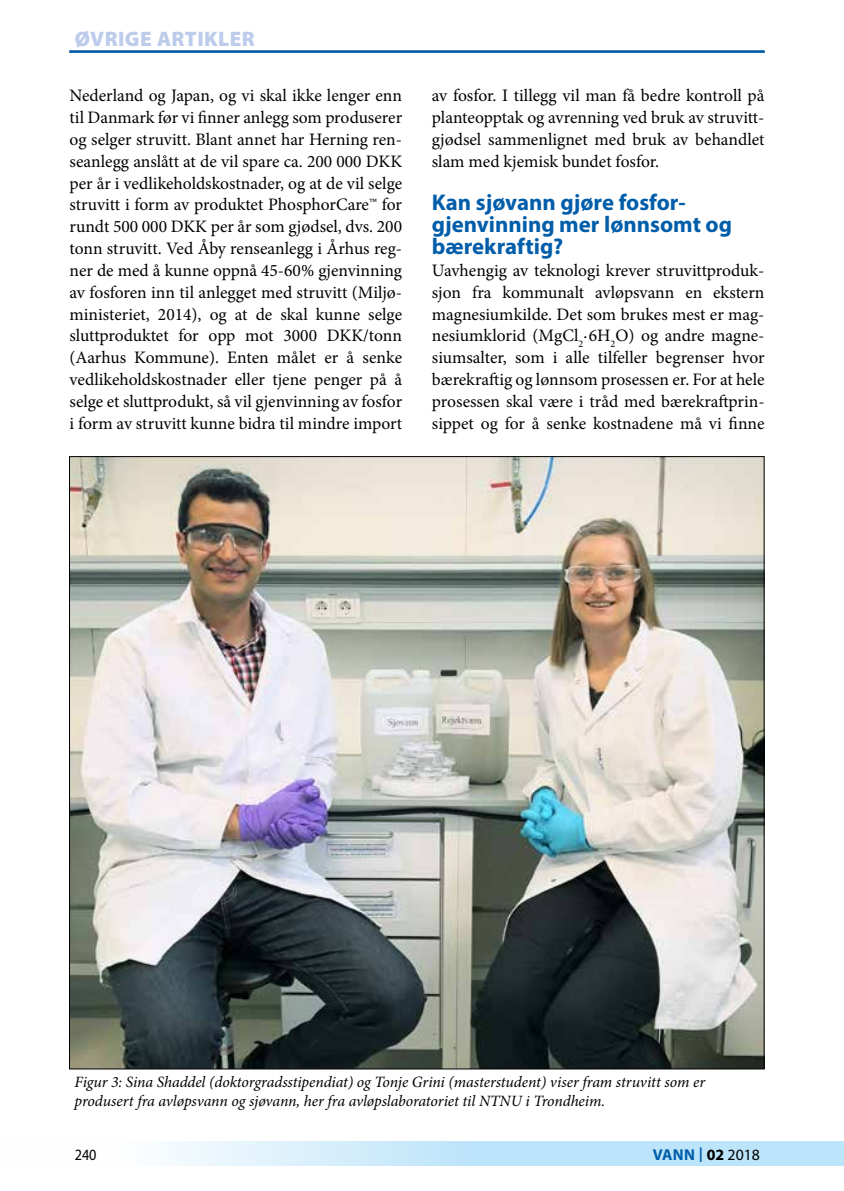
<style>
.page{position:relative;width:844px;height:1191px;background:#fff}
.page>*{position:absolute;margin:0;border:0;box-sizing:border-box;transform-origin:0 0}
.t1{font:700 22.75px/21.9px "Myriad Pro";color:#005da9}
.t2{font:900 21px "Myriad Pro";letter-spacing:.02em;color:#bcccea}
.t3{font:17.5px/21.9px "Minion Pro";color:#000;text-align:justify}
.t4{font:italic 15.75px/19.2px "Minion Pro";letter-spacing:-.005em;color:#000}
.t5{font:700 15.75px "Myriad Pro";letter-spacing:.01em;color:#005da9}
.t6{font:15.75px "Myriad Pro";color:#000;scale:.9 1}
.s1{font-weight:400;font-size:21.88px}
.s2{color:#000}
.s3{font-weight:400;color:#000}
</style>
<div class="page">
<svg style="left:169px;top:1141px;width:674px;height:25px;background:#c8e8fa"></svg>
<hr style="left:69px;top:51px;width:695px;height:1px;background:#005da9">
<img style="left:71px;top:458px;width:691px;height:609px">
<p class="t2" style="left:75px;top:24px;width:181px">ØVRIGE ARTIKLER</p>
<p class="t2" style="left:75px;top:24px;width:311px">FAGFELLEVURD TE ARTIKLER</p>
<p class="t3" style="left:69px;top:85px;width:334px">Nederland og Japan, og vi skal ikke lenger enn til Danmark før vi finner anlegg som produserer og selger struvitt. Blant annet har Herning ren&shy;seanlegg anslått at de vil spare ca. 200 000 DKK per år i vedlikeholdskostnader, og at de vil selge struvitt i form av produktet PhosphorCare™ for rundt 500 000 DKK per år som gjødsel, dvs. 200 tonn struvitt. Ved Åby renseanlegg i Århus reg&shy;ner de med å kunne oppnå 45-60% gjenvinning av fosforen inn til anlegget med struvitt (Miljø&shy;ministeriet, 2014), og at de skal kunne selge sluttproduktet for opp mot 3000 DKK/tonn (Aarhus Kommune). Enten målet er å senke vedlikeholdskostnader eller tjene penger på å selge et sluttprodukt, så vil gjenvinning av fosfor i form av struvitt kunne bidra til mindre import</p>
<p class="t3" style="left:432px;top:85px;width:334px">av fosfor. I tillegg vil man få bedre kontroll på planteopptak og avrenning ved bruk av struvitt&shy;gjødsel sammenlignet med bruk av behandlet slam med kjemisk bundet fosfor.</p>
<h1 class="t1" style="left:432px;top:191px;width:301px">Kan sjøvann gjøre fosfor&shy;gjenvinning mer lønnsomt og bærekraftig?</h1>
<p class="t3" style="left:432px;top:259px;width:334px">Uavhengig av teknologi krever struvittproduk&shy;sjon fra kommunalt avløpsvann en ekstern magnesiumkilde. Det som brukes mest er mag&shy;nesiumklorid (MgCl<sub>2</sub>.6H<sub>2</sub>O) og andre magne&shy;siumsalter, som i alle tilfeller begrenser hvor bærekraftig og lønnsom prosessen er. For at hele prosessen skal være i tråd med bærekraftprin&shy;sippet og for å senke kostnadene må vi finne</p>
<p class="t4" style="left:75px;top:1072px;width:632px">Figur 3: Sina Shaddel (doktorgradsstipendiat) og Tonje Grini (masterstudent) viser fram struvitt som er produsert fra avløpsvann og sjøvann, her fra avløpslaboratoriet til NTNU i Trondheim.</p>
<p class="t6" style="left:75px;top:1145px;width:26px">240</p>
<p class="t5" style="left:652px;top:1144px;width:109px">VANN <span class="s1">I</span> <span class="s2">02</span> <span class="s3">2018</span></p>
</div>
